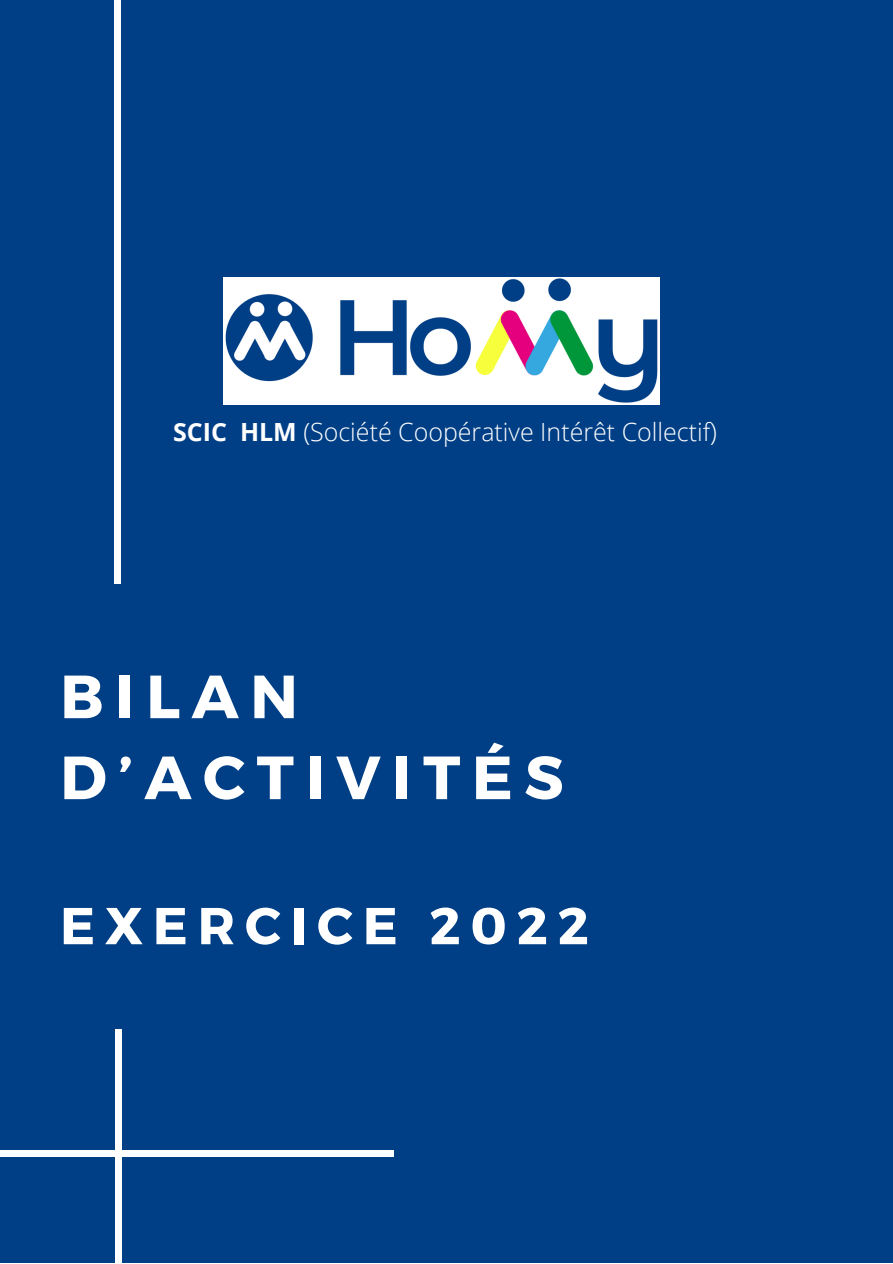
<style>
.page{position:relative;width:893px;height:1264px;background:#fff}
.page>*{position:absolute;margin:0;border:0;box-sizing:border-box;transform-origin:0 0}
.t1{font:700 60.75px "Montserrat";letter-spacing:.19em;color:#fff}
.t2{font:700 51.75px "Montserrat";letter-spacing:.19em;color:#fff}
.t3{font:300 25.05px "Open Sans";color:#fff}
.s1{font-weight:700}
</style>
<div class="page">
<div style="left:0;top:0;width:892px;height:1262px;background:#003f86"></div>
<div style="left:114px;top:0;width:7px;height:583px;background:#fff"></div>
<div style="left:0;top:1150px;width:393px;height:6px;background:#fff"></div>
<div style="left:115px;top:1029px;width:6px;height:233px;background:#fff"></div>
<img style="left:223px;top:278px;width:436px;height:127px">
<p class="t3" style="left:173px;top:414px;width:545px"><span class="s1">SCIC HLM</span> (Société Coopérative Intérêt Collectif)</p>
<p class="t1" style="left:60px;top:657px;width:239px">BILAN</p>
<p class="t1" style="left:60px;top:738px;width:505px">D’ACTIVITÉS</p>
<p class="t2" style="left:60px;top:892px;width:530px">EXERCICE 2022</p>
</div>
